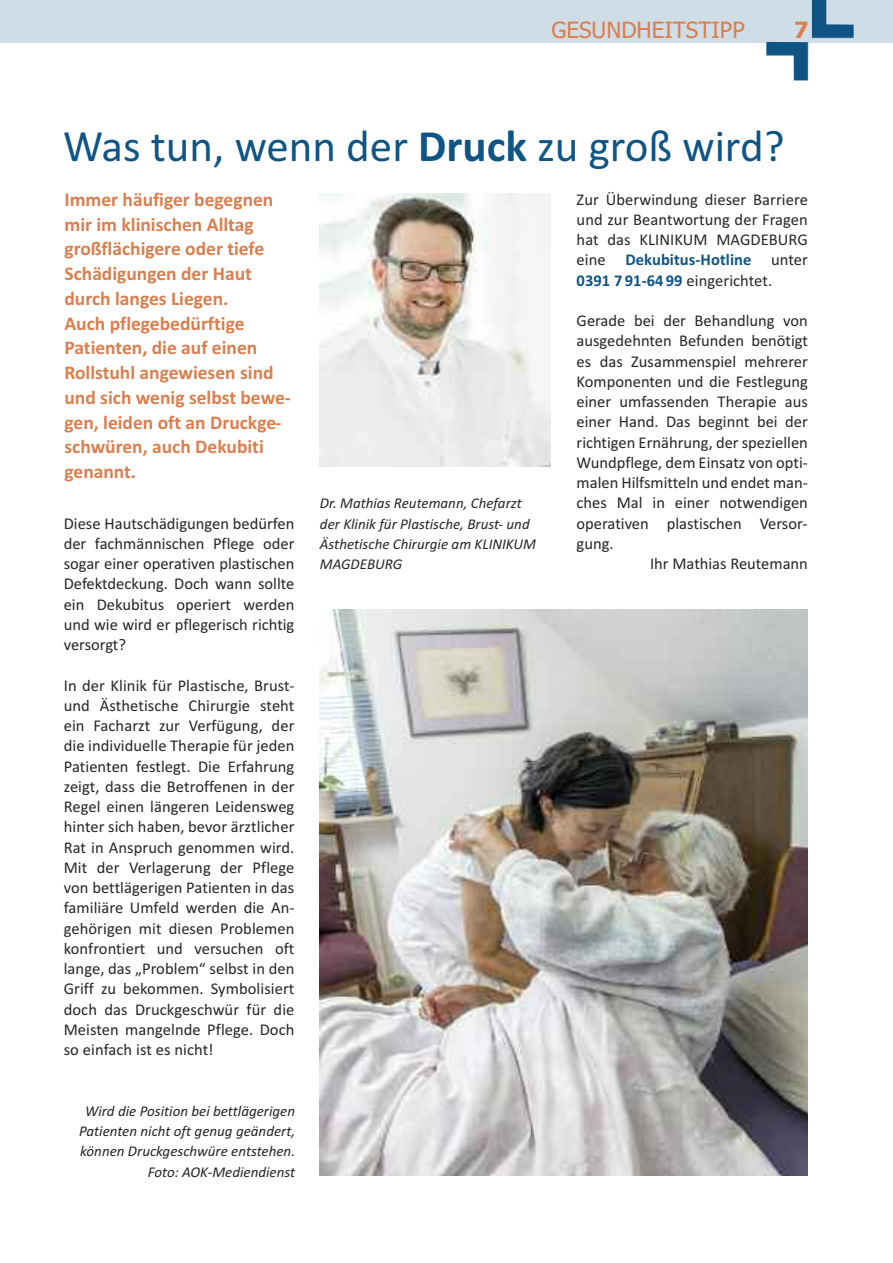
<style>
.page{position:relative;width:893px;height:1263px;background:#fff}
.page>*{position:absolute;margin:0;border:0;box-sizing:border-box;transform-origin:0 0}
.t1{font:45px "Calibri";color:#0e5485}
.t2{font:22.5px "Tahoma";color:#da7e4e}
.t3{font:700 22.5px "Tahoma";color:#da7e4e}
.t4{font:700 19.5px/24.8px "Calibri";color:#da7e4e}
.t5{font:16.5px/20.2px "Calibri";color:#272526;text-align:justify}
.t6{font:italic 15px/20.2px "Calibri";color:#272526}
.s1{font-weight:700}
.s2{font-weight:700;color:#0e5485}
</style>
<div class="page">
<div style="left:0;top:0;width:893px;height:43px;background:#cfdde7"></div>
<img style="left:766px;top:0;width:88px;height:80px">
<img style="left:320px;top:610px;width:488px;height:565px">
<img style="left:320px;top:194px;width:231px;height:272px">
<h2 class="t2" style="left:551px;top:17px;width:195px">GESUNDHEITSTIPP</h2>
<h2 class="t3" style="left:794px;top:17px;width:16px">7</h2>
<h1 class="t1" style="left:63px;top:119px;width:723px">Was tun, wenn der <span class="s1">Druck</span> zu groß wird?</h1>
<p class="t4" style="left:64px;top:187px;width:228px">Immer häufiger begegnen mir im klinischen Alltag großflächigere oder tiefe<br>Schädigungen der Haut durch langes Liegen.<br>Auch pflegebedürftige<br>Patienten, die auf einen<br>Rollstuhl angewiesen sind und sich wenig selbst bewe&shy;gen, leiden oft an Druckge&shy;schwüren, auch Dekubiti genannt.</p>
<p class="t5" style="left:64px;top:513px;width:232px">Diese Hautschädigungen bedürfen der fachmännischen Pflege oder sogar einer operativen plastischen Defektdeckung. Doch wann sollte ein Dekubitus operiert werden und wie wird er pflegerisch richtig versorgt?</p>
<p class="t5" style="left:64px;top:675px;width:232px">In der Klinik für Plastische, Brust&shy;und Ästhetische Chirurgie steht ein Facharzt zur Verfügung, der die individuelle Therapie für jeden Patienten festlegt. Die Erfahrung zeigt, dass die Betroffenen in der Regel einen längeren Leidensweg hinter sich haben, bevor ärztlicher Rat in Anspruch genommen wird.<br>Mit der Verlagerung der Pflege von bettlägerigen Patienten in das familiäre Umfeld werden die An&shy;gehörigen mit diesen Problemen konfrontiert und versuchen oft lange, das „Problem“ selbst in den Griff zu bekommen. Symbolisiert doch das Druckgeschwür für die Meisten mangelnde Pflege. Doch so einfach ist es nicht!</p>
<p class="t6" style="left:79px;top:1100px;width:218px;text-align:right">Wird die Position bei bettlägerigen Patienten nicht oft genug geändert, können Druckgeschwüre entstehen.<br>Foto: AOK-Mediendienst</p>
<p class="t6" style="left:320px;top:493px;width:217px">Dr. Mathias Reutemann, Chefarzt der Klinik für Plastische, Brust- und<br>Ästhetische Chirurgie am KLINIKUM<br>MAGDEBURG</p>
<p class="t5" style="left:577px;top:189px;width:233px">Zur Überwindung dieser Barriere und zur Beantwortung der Fragen hat das KLINIKUM MAGDEBURG eine <span class="s2">Dekubitus-Hotline</span> unter <span class="s2">0391 7 91-64 99</span> eingerichtet.</p>
<p class="t5" style="left:577px;top:310px;width:233px">Gerade bei der Behandlung von</p>
<p class="t5" style="left:577px;top:330px;width:233px">ausgedehnten Befunden benötigt</p>
<p class="t5" style="left:577px;top:351px;width:233px">es das Zusammenspiel mehrerer</p>
<p class="t5" style="left:577px;top:371px;width:233px">Komponenten und die Festlegung</p>
<p class="t5" style="left:577px;top:391px;width:233px">einer umfassenden Therapie aus</p>
<p class="t5" style="left:577px;top:411px;width:233px">einer Hand. Das beginnt bei der</p>
<p class="t5" style="left:577px;top:432px;width:233px">richtigen Ernährung, der speziellen</p>
<p class="t5" style="left:577px;top:452px;width:233px">Wundpflege, dem Einsatz von opti-</p>
<p class="t5" style="left:577px;top:472px;width:233px">malen Hilfsmitteln und endet man-</p>
<p class="t5" style="left:577px;top:492px;width:233px">ches Mal in einer notwendigen</p>
<p class="t5" style="left:577px;top:513px;width:232px">operativen plastischen Versor-</p>
<p class="t5" style="left:577px;top:533px;width:39px">gung.</p>
<p class="t5" style="left:650px;top:553px;width:159px">Ihr Mathias Reutemann</p>
</div>
